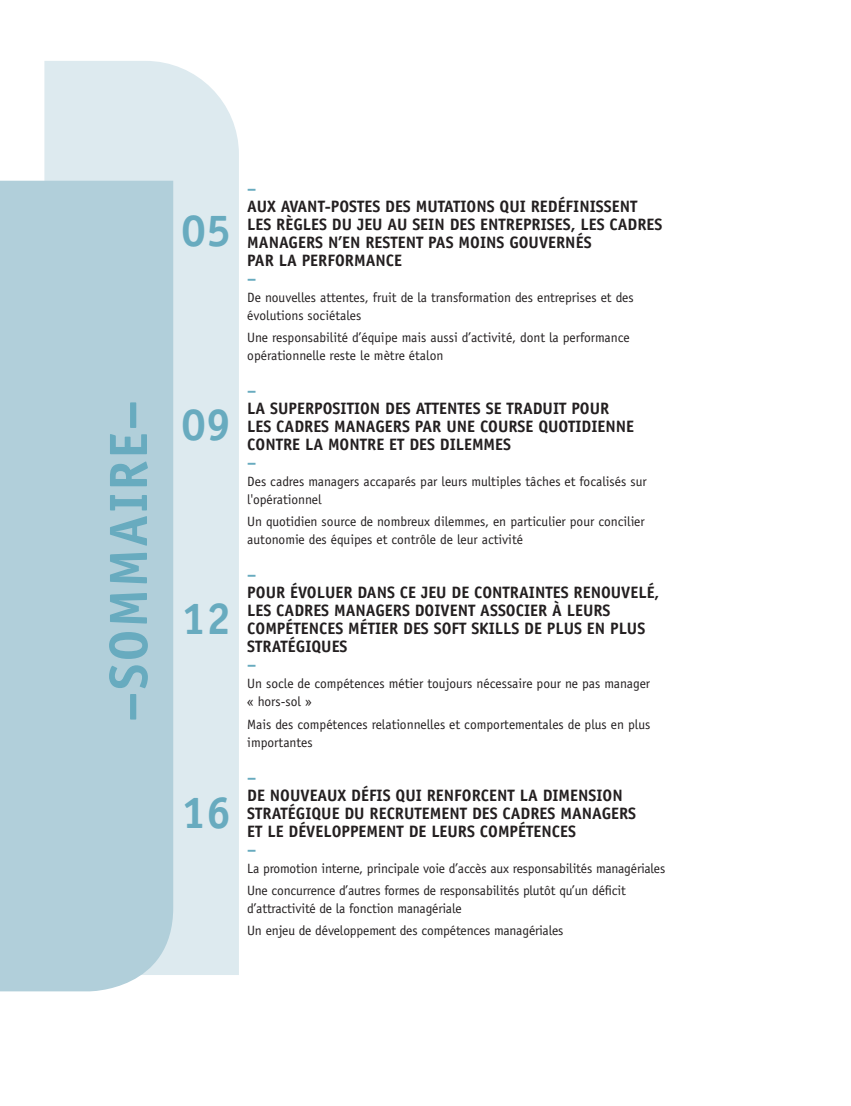
<style>
.page{position:relative;width:851px;height:1106px;background:#fff}
.page>*{position:absolute;margin:0;border:0;box-sizing:border-box;transform-origin:0 0}
.t1{font:700 54px "Officina Sans";letter-spacing:.04em;color:#68abbf}
.t2{font:700 45px "Officina Sans";color:#68abbf}
.t3{font:700 16.5px/18px "Officina Sans";color:#231f20}
.t4{font:700 16.5px "Officina Sans";color:#68abbf}
.t5{font:13.5px/18px "Officina Sans";color:#231f20}
</style>
<div class="page">
<svg style="left:44px;top:61px;width:195px;height:914px;background:#ddeaef"></svg>
<div style="left:0;top:181px;width:173px;height:810px;background:#b1cfda"></div>
<h1 class="t1" style="left:95px;top:722px;width:323px;rotate:-90deg">–SOMMAIRE–</h1>
<h2 class="t2" style="left:181px;top:203px;width:52px">05</h2>
<p class="t4" style="left:247px;top:178px;width:11px">–</p>
<p class="t3" style="left:247px;top:197px;width:416px">AUX AVANT-POSTES DES MUTATIONS QUI REDÉFINISSENT LES RÈGLES DU JEU AU SEIN DES ENTREPRISES, LES CADRES MANAGERS N’EN RESTENT PAS MOINS GOUVERNÉS<br>PAR LA PERFORMANCE</p>
<p class="t4" style="left:247px;top:268px;width:11px">–</p>
<p class="t5" style="left:247px;top:288px;width:388px">De nouvelles attentes, fruit de la transformation des entreprises et des évolutions sociétales</p>
<p class="t5" style="left:247px;top:328px;width:384px">Une responsabilité d’équipe mais aussi d’activité, dont la performance opérationnelle reste le mètre étalon</p>
<p class="t4" style="left:247px;top:380px;width:11px">–</p>
<h2 class="t2" style="left:181px;top:396px;width:52px">09</h2>
<p class="t3" style="left:247px;top:399px;width:388px">LA SUPERPOSITION DES ATTENTES SE TRADUIT POUR<br>LES CADRES MANAGERS PAR UNE COURSE QUOTIDIENNE<br>CONTRE LA MONTRE ET DES DILEMMES</p>
<p class="t4" style="left:247px;top:452px;width:11px">–</p>
<p class="t5" style="left:247px;top:472px;width:401px">Des cadres managers accaparés par leurs multiples tâches et focalisés sur l'opérationnel</p>
<p class="t5" style="left:247px;top:513px;width:399px">Un quotidien source de nombreux dilemmes, en particulier pour concilier autonomie des équipes et contrôle de leur activité</p>
<p class="t4" style="left:247px;top:564px;width:11px">–</p>
<h2 class="t2" style="left:181px;top:591px;width:52px">12</h2>
<p class="t3" style="left:247px;top:583px;width:413px">POUR ÉVOLUER DANS CE JEU DE CONTRAINTES RENOUVELÉ, LES CADRES MANAGERS DOIVENT ASSOCIER À LEURS COMPÉTENCES MÉTIER DES SOFT SKILLS DE PLUS EN PLUS STRATÉGIQUES</p>
<p class="t4" style="left:247px;top:654px;width:11px">–</p>
<p class="t5" style="left:247px;top:675px;width:404px">Un socle de compétences métier toujours nécessaire pour ne pas manager « hors-sol »</p>
<p class="t5" style="left:247px;top:715px;width:404px">Mais des compétences relationnelles et comportementales de plus en plus importantes</p>
<p class="t4" style="left:247px;top:766px;width:11px">–</p>
<h2 class="t2" style="left:181px;top:784px;width:52px">16</h2>
<p class="t3" style="left:247px;top:786px;width:390px">DE NOUVEAUX DÉFIS QUI RENFORCENT LA DIMENSION<br>STRATÉGIQUE DU RECRUTEMENT DES CADRES MANAGERS<br>ET LE DÉVELOPPEMENT DE LEURS COMPÉTENCES</p>
<p class="t4" style="left:247px;top:838px;width:11px">–</p>
<p class="t5" style="left:247px;top:857px;width:419px;line-height:22.2px">La promotion interne, principale voie d’accès aux responsabilités managériales<br>Une concurrence d’autres formes de responsabilités plutôt qu’un déficit</p>
<p class="t5" style="left:247px;top:897px;width:317px;line-height:22.2px">d’attractivité de la fonction managériale<br>Un enjeu de développement des compétences managériales</p>
</div>
